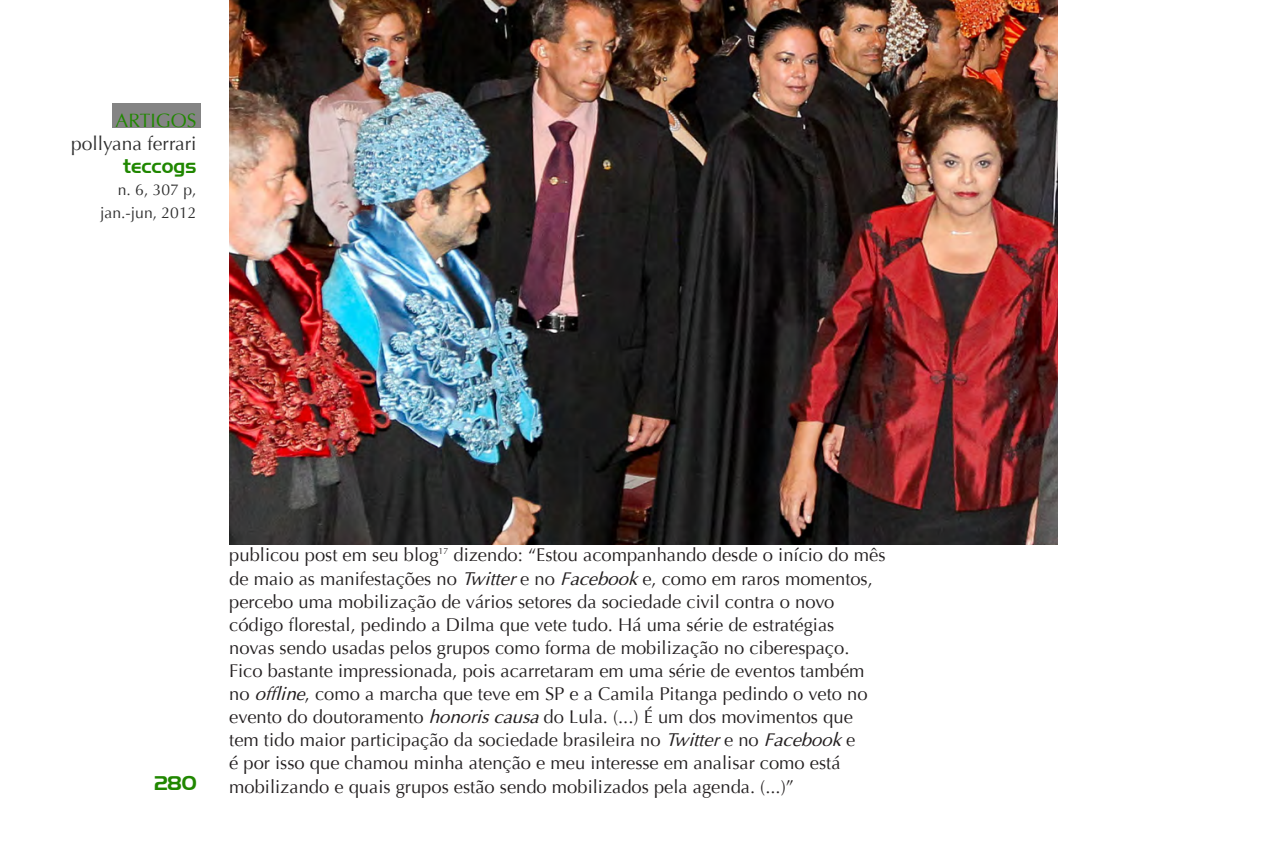
<style>
.page{position:relative;width:1288px;height:858px;background:#fff}
.page>*{position:absolute;margin:0;border:0;box-sizing:border-box;transform-origin:0 0}
.t1{font:19.25px "Optima";color:#2e2e2e}
.t2{font:19.25px "Handel Gothic BT";color:#208700}
.t3{font:19.25px "Optima";color:#208700}
.t4{font:18.38px/23.1px "Optima";color:#231f20}
.t5{font:15.75px/22.8px "Optima";color:#2e2e2e;text-align:right}
.s1{font-style:italic}
</style>
<div class="page">
<div style="left:112px;top:103px;width:89px;height:25px;background:#848484"></div>
<img style="left:229px;top:0;width:828px;height:544px">
<p class="t3" style="left:116px;top:109px;width:82px">ARTIGOS</p>
<p class="t1" style="left:71px;top:132px;width:127px">pollyana ferrari</p>
<p class="t2" style="left:123px;top:154px;width:75px">teccogs</p>
<p class="t5" style="left:100px;top:179px;width:98px">n. 6, 307 p, jan.-jun, 2012</p>
<p class="t2" style="left:154px;top:771px;width:44px">280</p>
<p class="t4" style="left:229px;top:544px;width:658px">publicou post em seu blog<sup>17</sup> dizendo: “Estou acompanhando desde o início do mês de maio as manifestações no <span class="s1">Twitter</span> e no <span class="s1">Facebook</span> e, como em raros momentos, percebo uma mobilização de vários setores da sociedade civil contra o novo código florestal, pedindo a Dilma que vete tudo. Há uma série de estratégias<br>novas sendo usadas pelos grupos como forma de mobilização no ciberespaço.<br>Fico bastante impressionada, pois acarretaram em uma série de eventos também no <span class="s1">offline</span>, como a marcha que teve em SP e a Camila Pitanga pedindo o veto no evento do doutoramento <span class="s1">honoris causa</span> do Lula. (...) É um dos movimentos que tem tido maior participação da sociedade brasileira no <span class="s1">Twitter</span> e no <span class="s1">Facebook</span> e<br>é por isso que chamou minha atenção e meu interesse em analisar como está mobilizando e quais grupos estão sendo mobilizados pela agenda. (...)”</p>
</div>
